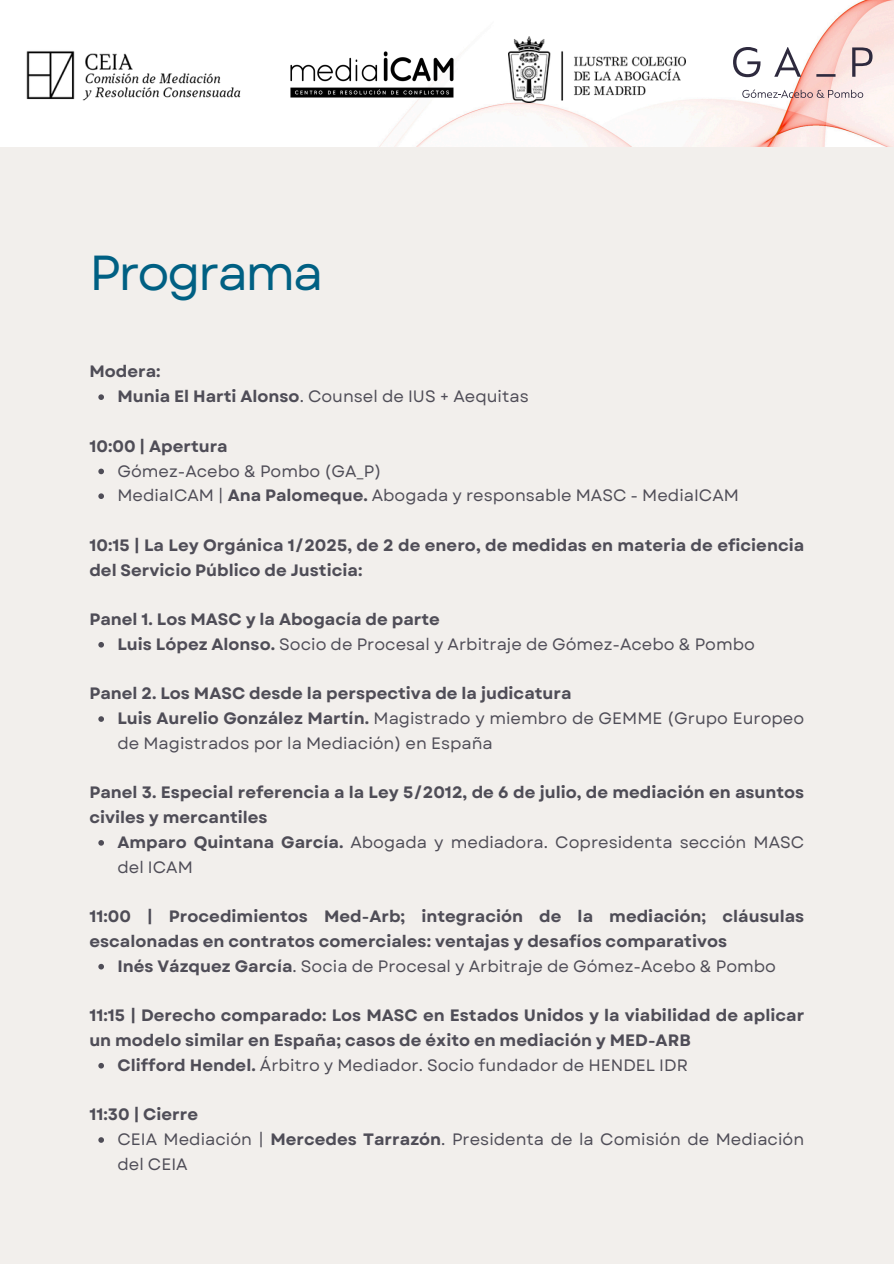
<style>
.page{position:relative;width:894px;height:1264px;background:#fff}
.page>*{position:absolute;margin:0;border:0;box-sizing:border-box;transform-origin:0 0}
.t1{font:49.05px "Garet";letter-spacing:-.045em;color:#006083}
.t2{font:700 16.5px/24.8px "Garet";color:#4f4d57}
.t3{font:16.5px/24.8px "Garet";color:#4f4d57}
.s1{font-weight:700}
</style>
<div class="page">
<div style="left:0;top:0;width:893px;height:1263px;background:#f2efec"></div>
<svg style="left:98px;top:394px;width:6px;height:6px"></svg>
<svg style="left:98px;top:468px;width:6px;height:6px"></svg>
<svg style="left:98px;top:493px;width:6px;height:6px"></svg>
<svg style="left:98px;top:642px;width:6px;height:5px"></svg>
<svg style="left:98px;top:716px;width:6px;height:6px"></svg>
<svg style="left:98px;top:840px;width:6px;height:5px"></svg>
<svg style="left:98px;top:963px;width:6px;height:6px"></svg>
<svg style="left:98px;top:1063px;width:6px;height:5px"></svg>
<svg style="left:98px;top:1137px;width:6px;height:5px"></svg>
<img style="left:0;top:0;width:893px;height:147px">
<svg style="left:732px;top:47px;width:140px;height:30px"></svg>
<svg style="left:742px;top:90px;width:121px;height:8px"></svg>
<img style="left:284px;top:48px;width:176px;height:52px">
<img style="left:21px;top:44px;width:226px;height:59px">
<img style="left:508px;top:36px;width:177px;height:67px">
<p class="t1" style="left:89px;top:237px;width:235px">Programa</p>
<p class="t2" style="left:89px;top:359px;width:73px">Modera:</p>
<p class="t3" style="left:117px;top:384px;width:412px"><span class="s1">Munia El Harti Alonso</span>. Counsel de IUS + Aequitas</p>
<p class="t2" style="left:89px;top:433px;width:140px">10:00 | Apertura</p>
<p class="t3" style="left:117px;top:458px;width:265px">Gómez-Acebo &amp; Pombo (GA_P)</p>
<p class="t3" style="left:117px;top:483px;width:623px">MediaICAM | <span class="s1">Ana Palomeque.</span> Abogada y responsable MASC - MediaICAM</p>
<h1 class="t2" style="left:89px;top:532px;width:716px">10:15 | La Ley Orgánica 1/2025, de 2 de enero, de medidas en materia de eficiencia del Servicio Público de Justicia:</h1>
<h2 class="t2" style="left:89px;top:607px;width:352px">Panel 1. Los MASC y la Abogacía de parte</h2>
<p class="t3" style="left:117px;top:631px;width:639px"><span class="s1">Luis López Alonso.</span> Socio de Procesal y Arbitraje de Gómez-Acebo &amp; Pombo</p>
<h2 class="t2" style="left:89px;top:681px;width:483px">Panel 2. Los MASC desde la perspectiva de la judicatura</h2>
<p class="t3" style="left:117px;top:706px;width:688px"><span class="s1">Luis Aurelio González Martín.</span> Magistrado y miembro de GEMME (Grupo Europeo de Magistrados por la Mediación) en España</p>
<p class="t2" style="left:89px;top:780px;width:716px">Panel 3. Especial referencia a la Ley 5/2012, de 6 de julio, de mediación en asuntos civiles y mercantiles</p>
<h2 class="t3" style="left:117px;top:829px;width:688px"><span class="s1">Amparo Quintana García.</span> Abogada y mediadora. Copresidenta sección MASC del ICAM</h2>
<h2 class="t2" style="left:89px;top:904px;width:716px">11:00 | Procedimientos Med-Arb; integración de la mediación; cláusulas escalonadas en contratos comerciales: ventajas y desafíos comparativos</h2>
<p class="t3" style="left:117px;top:953px;width:660px"><span class="s1">Inés Vázquez García</span>. Socia de Procesal y Arbitraje de Gómez-Acebo &amp; Pombo</p>
<h2 class="t2" style="left:89px;top:1003px;width:716px">11:15 | Derecho comparado: Los MASC en Estados Unidos y la viabilidad de aplicar un modelo similar en España; casos de éxito en mediación y MED-ARB</h2>
<p class="t3" style="left:117px;top:1052px;width:572px"><span class="s1">Clifford Hendel.</span> Árbitro y Mediador. Socio fundador de HENDEL IDR</p>
<h2 class="t2" style="left:89px;top:1102px;width:110px">11:30 | Cierre</h2>
<p class="t3" style="left:117px;top:1126px;width:688px">CEIA Mediación | <span class="s1">Mercedes Tarrazón</span>. Presidenta de la Comisión de Mediación del CEIA</p>
</div>
